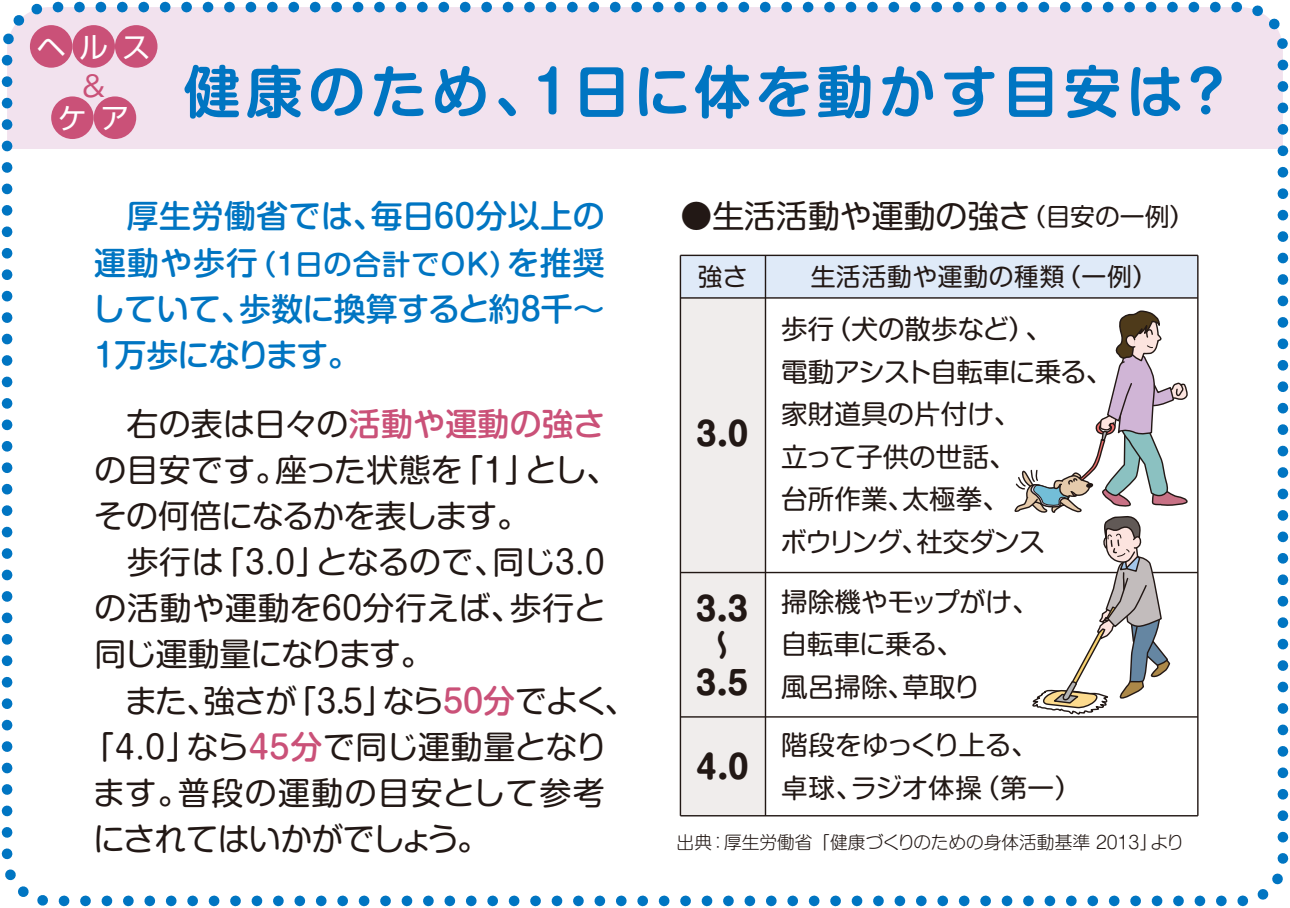
<style>
.page{position:relative;width:1290px;height:908px;background:#fff}
.page>*{position:absolute;margin:0;border:0;box-sizing:border-box;transform-origin:0 0}
.t1{font:700 56.75px "Shin M Go Pro De";letter-spacing:.09em;color:#0075c2}
.t2{font:32px "Shin M Go Pro";letter-spacing:-.005em;color:#221815}
.t3{font:500 32px/46px "Shin M Go Pro";letter-spacing:-.015em;color:#0075c2}
.t4{font:32px "Shin M Go Pro";letter-spacing:-.03em;color:#221815}
.t5{font:32px "Shin M Go Pro";letter-spacing:-.05em;color:#221815}
.t6{font:500 32px "Shin M Go Pro";letter-spacing:.005em;color:#0075c2}
.t7{font:32px "Shin M Go Pro";letter-spacing:.025em;color:#221815}
.t8{font:32px "Shin M Go Pro";letter-spacing:.045em;color:#221815}
.t9{font:32px "Shin M Go Pro";letter-spacing:-.025em;color:#221815}
.t10{font:700 32px "Shin M Go Pro";color:#221815}
.t11{font:500 28.25px "Shin M Go Pro";letter-spacing:.03em;color:#0075c2}
.t12{font:28.25px "Shin Go Pr 5";color:#fff}
.t13{font:28.25px "Gothic MB101 Pr 5";color:#ca5178}
.t14{font:26.5px/42.5px "Shin M Go Pro";color:#221815}
.t15{font:24.75px "Shin M Go Pro";letter-spacing:.025em;color:#221815}
.t16{font:300 17.75px "Shin M Go Pro";color:#221815}
.s1{font-size:32px}
.s2{font-weight:500;color:#ca5178}
.s3{font-size:24.75px}
</style>
<div class="page">
<div style="left:14px;top:14px;width:1262px;height:135px;background:#f2e2ee"></div>
<div style="left:2px;top:2px;width:1286px;height:903px;border:11px dashed #0075c2;border-radius:43px"></div>
<div style="left:680px;top:255px;width:85px;height:560px;background:#f0edec"></div>
<div style="left:680px;top:255px;width:518px;height:43px;background:#dfeaf8"></div>
<div style="left:30px;top:25px;width:42px;height:43px;background:#ca5178;border-radius:50%"></div>
<div style="left:72px;top:25px;width:43px;height:43px;background:#ca5178;border-radius:50%"></div>
<div style="left:115px;top:25px;width:42px;height:43px;background:#ca5178;border-radius:50%"></div>
<div style="left:51px;top:96px;width:43px;height:43px;background:#ca5178;border-radius:50%"></div>
<div style="left:94px;top:96px;width:42px;height:43px;background:#ca5178;border-radius:50%"></div>
<hr style="left:680px;top:254px;width:518px;height:2px;background:#221815">
<hr style="left:680px;top:297px;width:518px;height:1px;background:#221815">
<hr style="left:680px;top:814px;width:518px;height:2px;background:#221815">
<hr style="left:680px;top:715px;width:518px;height:2px;background:#221815">
<hr style="left:680px;top:571px;width:518px;height:2px;background:#221815">
<hr style="left:680px;top:255px;width:1px;height:560px;background:#221815">
<hr style="left:765px;top:255px;width:1px;height:560px;background:#221815">
<hr style="left:1197px;top:255px;width:1px;height:560px;background:#221815">
<svg style="left:1014px;top:310px;width:175px;height:406px"></svg>
<p class="t12" style="left:37px;top:24px;width:115px">ヘルス</p>
<p class="t13" style="left:82px;top:62px;width:25px">&amp;</p>
<p class="t12" style="left:58px;top:95px;width:72px">ケア</p>
<h1 class="t1" style="left:184px;top:45px;width:1052px">健康のため、1日に体を動かす目安は？</h1>
<p class="t6" style="left:94px;top:190px;width:512px">　厚生労働省では、毎日60分以上の</p>
<p class="t11" style="left:94px;top:241px;width:512px"><span class="s1">運動や歩行</span>（1日の合計でOK）<span class="s1">を推奨</span></p>
<p class="t3" style="left:93px;top:281px;width:513px">していて、歩数に換算すると約8千～<br>1万歩になります。</p>
<p class="t2" style="left:94px;top:398px;width:512px">　右の表は日々の<span class="s2">活動や運動の強さ</span></p>
<p class="t2" style="left:94px;top:444px;width:526px">の目安です。座った状態を「1」とし、</p>
<p class="t4" style="left:94px;top:490px;width:436px">その何倍になるかを表します。</p>
<p class="t2" style="left:94px;top:536px;width:512px">　歩行は「3.0」となるので、同じ3.0</p>
<p class="t7" style="left:94px;top:582px;width:513px">の活動や運動を60分行えば、歩行と</p>
<p class="t4" style="left:94px;top:628px;width:340px">同じ運動量になります。</p>
<p class="t5" style="left:94px;top:674px;width:544px">　また、強さが「３．５」なら<span class="s2">50分</span>でよく、</p>
<p class="t2" style="left:83px;top:720px;width:526px">「4.0」なら<span class="s2">45分</span>で同じ運動量となり</p>
<p class="t8" style="left:93px;top:766px;width:513px">ます。普段の運動の目安として参考</p>
<p class="t9" style="left:93px;top:812px;width:397px">にされてはいかがでしょう。</p>
<p class="t2" style="left:680px;top:190px;width:515px">●生活活動や運動の強さ<span class="s3">（目安の一例）</span></p>
<p class="t15" style="left:698px;top:257px;width:51px">強さ</p>
<p class="t15" style="left:811px;top:257px;width:348px">生活活動や運動の種類（一例）</p>
<p class="t10" style="left:690px;top:408px;width:65px">３．０</p>
<p class="t10" style="left:690px;top:582px;width:60px">３．3</p>
<p class="t10" style="left:706px;top:618px;width:21px">〜</p>
<p class="t10" style="left:690px;top:656px;width:60px">３．5</p>
<p class="t10" style="left:696px;top:740px;width:60px">4．０</p>
<p class="t14" style="left:780px;top:304px;width:333px">歩行（犬の散歩など）、<br>電動アシスト自転車に乗る、家財道具の片付け、<br>立って子供の世話、<br>台所作業、太極拳、<br>ボウリング、社交ダンス</p>
<p class="t14" style="left:781px;top:577px;width:259px">掃除機やモップがけ、自転車に乗る、<br>風呂掃除、草取り</p>
<p class="t14" style="left:781px;top:720px;width:302px">階段をゆっくり上る、<br>卓球、ラジオ体操（第一）</p>
<p class="t16" style="left:677px;top:827px;width:509px">出典：厚生労働省 「健康づくりのための身体活動基準 2013」より</p>
</div>
